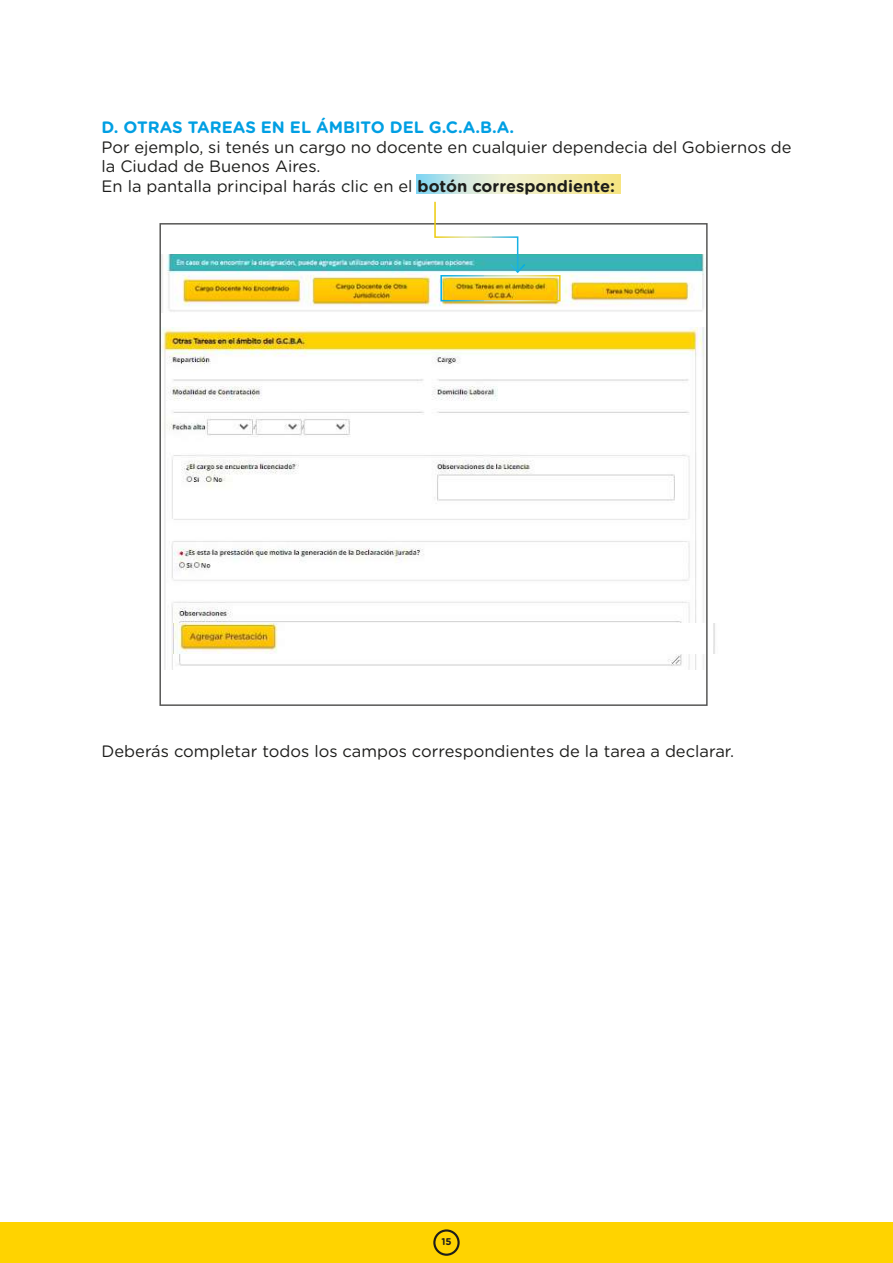
<style>
.page{position:relative;width:893px;height:1263px;background:#fff}
.page>*{position:absolute;margin:0;border:0;box-sizing:border-box;transform-origin:0 0}
.t1{font:16.5px/19.5px "Gotham Rounded";color:#1d1d1b}
.t2{font:700 16.5px "Gotham Rounded";color:#009fe3}
.t3{font:700 9.75px "Gotham Rounded";color:#1d1d1b}
.s1{font-weight:700}
</style>
<div class="page">
<div style="left:0;top:1222px;width:893px;height:41px;background:#ffd300"></div>
<div style="left:433px;top:1229px;width:27px;height:27px;border:2px solid #1d1d1b;border-radius:50%"></div>
<svg style="left:417px;top:174px;width:203px;height:19px;background:#dee8c3"></svg>
<img style="left:162px;top:255px;width:543px;height:57px">
<img style="left:162px;top:327px;width:543px;height:343px">
<img style="left:172px;top:624px;width:543px;height:29px">
<div style="left:159px;top:223px;width:549px;height:483px;border:2px solid #575756"></div>
<svg style="left:434px;top:202px;width:127px;height:99px"></svg>
<p class="t2" style="left:102px;top:115px;width:414px">D. OTRAS TAREAS EN EL ÁMBITO DEL G.C.A.B.A.</p>
<p class="t1" style="left:102px;top:136px;width:692px">Por ejemplo, si tenés un cargo no docente en cualquier dependecia del Gobiernos de la Ciudad de Buenos Aires.<br>En la pantalla principal harás clic en el <span class="s1">botón correspondiente:</span></p>
<p class="t1" style="left:102px;top:741px;width:634px">Deberás completar todos los campos correspondientes de la tarea a declarar.</p>
<p class="t3" style="left:441px;top:1235px;width:12px">15</p>
</div>
